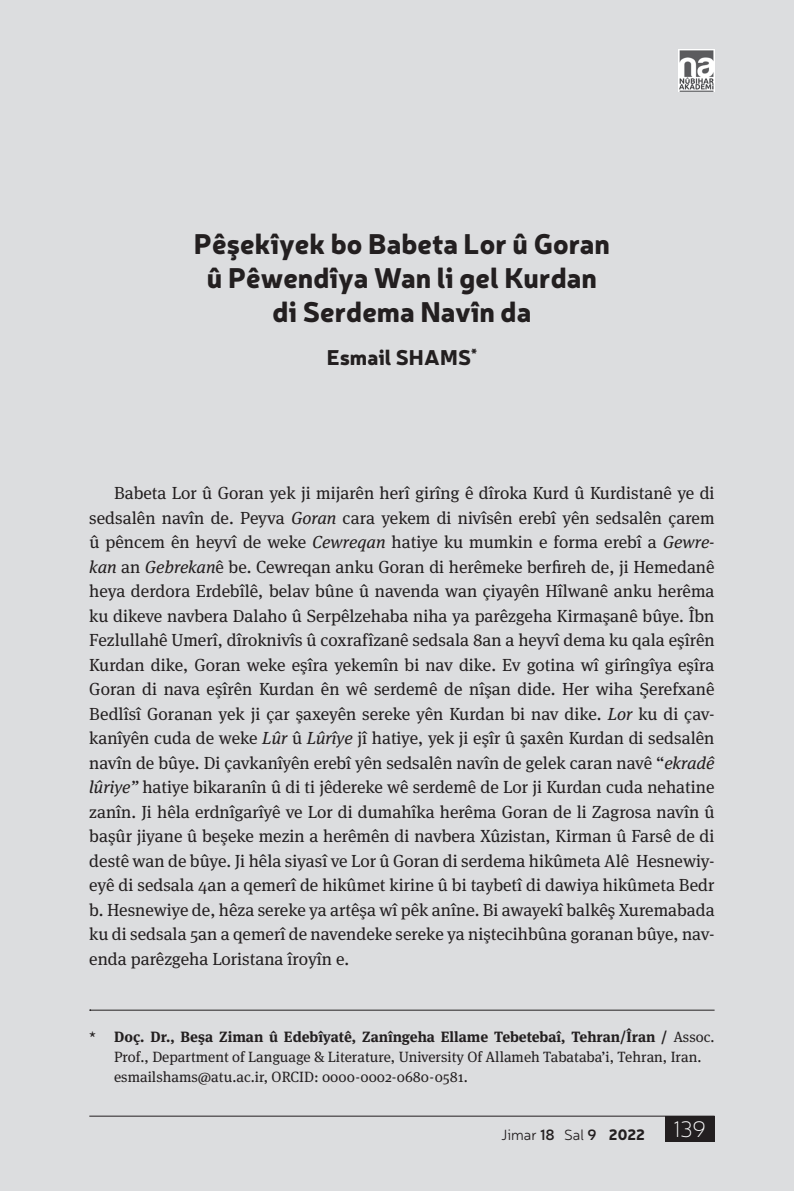
<style>
.page{position:relative;width:794px;height:1191px;background:#dcdddf}
.page>*{position:absolute;margin:0;border:0;box-sizing:border-box;transform-origin:0 0}
.t1{font:900 28px/33.6px "Neris";color:#231f20;text-align:center}
.t2{font:900 21px "Neris";letter-spacing:.01em;color:#231f20}
.t3{font:17.5px/24.5px "Meta Serif Pro";color:#231f20;text-align:justify}
.t4{font:14.88px/19.8px "Meta Serif Pro";color:#231f20}
.t5{font:300 14.88px "Neris";color:#231f20}
.s1{font-style:italic}
.s2{font-weight:700}
.s3{font-weight:600}
.s4{font-weight:900}
</style>
<div class="page">
<div style="left:665px;top:1116px;width:49px;height:25px;background:#231f20"></div>
<img style="left:678px;top:49px;width:36px;height:43px">
<hr style="left:89px;top:1115px;width:625px;height:1px;background:#231f20">
<hr style="left:90px;top:1009px;width:624px;height:1px;background:#231f20">
<h1 class="t1" style="left:194px;top:226px;width:417px">Pêşekîyek bo Babeta Lor û Goran û Pêwendîya Wan li gel Kurdan di Serdema Navîn da</h1>
<p class="t2" style="left:327px;top:341px;width:152px">Esmail Shams<sup>*</sup></p>
<p class="t3" style="left:89px;top:480px;width:627px;text-indent:25px">Babeta Lor û Goran yek ji mijarên herî girîng ê dîroka Kurd û Kurdistanê ye di sedsalên navîn de. Peyva <span class="s1">Goran</span> cara yekem di nivîsên erebî yên sedsalên çarem û pêncem ên heyvî de weke <span class="s1">Cewreqan</span> hatiye ku mumkin e forma erebî a <span class="s1">Gewre&shy;kan</span> an <span class="s1">Gebrekan</span>ê be. Cewreqan anku Goran di herêmeke berfireh de, ji Hemedanê heya derdora Erdebîlê, belav bûne û navenda wan çiyayên Hîlwanê anku herêma ku dikeve navbera Dalaho û Serpêlzehaba niha ya parêzgeha Kirmaşanê bûye. Îbn Fezlullahê Umerî, dîroknivîs û coxrafîzanê sedsala 8an a heyvî dema ku qala eşîrên Kurdan dike, Goran weke eşîra yekemîn bi nav dike. Ev gotina wî girîngîya eşîra Goran di nava eşîrên Kurdan ên wê serdemê de nîşan dide. Her wiha Şerefxanê Bedlîsî Goranan yek ji çar şaxeyên sereke yên Kurdan bi nav dike. <span class="s1">Lor</span> ku di çav&shy;kanîyên cuda de weke <span class="s1">Lûr</span> û <span class="s1">Lûrîye</span> jî hatiye, yek ji eşîr û şaxên Kurdan di sedsalên navîn de bûye. Di çavkanîyên erebî yên sedsalên navîn de gelek caran navê “<span class="s1">ekradê lûriye”</span> hatiye bikaranîn û di ti jêdereke wê serdemê de Lor ji Kurdan cuda nehatine zanîn. Ji hêla erdnîgarîyê ve Lor di dumahîka herêma Goran de li Zagrosa navîn û başûr jiyane û beşeke mezin a herêmên di navbera Xûzistan, Kirman û Farsê de di destê wan de bûye. Ji hêla siyasî ve Lor û Goran di serdema hikûmeta Alê Hesnewiy&shy;eyê di sedsala 4an a qemerî de hikûmet kirine û bi taybetî di dawiya hikûmeta Bedr b. Hesnewiye de, hêza sereke ya artêşa wî pêk anîne. Bi awayekî balkêş Xuremabada ku di sedsala 5an a qemerî de navendeke sereke ya niştecihbûna goranan bûye, nav&shy;enda parêzgeha Loristana îroyîn e.</p>
<p class="t4" style="left:114px;top:1026px;width:602px;text-indent:-25px">* <span class="s2">Doç. Dr., Beşa Ziman û Edebîyatê, Zanîngeha Ellame Tebetebaî, Tehran/Îran /</span> Assoc.<br>Prof., Department of Language &amp; Literature, University Of Allameh Tabataba’i, Tehran, Iran. esmailshams@atu.ac.ir, ORCID: 0000-0002-0680-0581.</p>
<p class="t5" style="left:501px;top:1125px;width:206px">Jimar <span class="s3">18</span> Sal <span class="s3">9</span> <span class="s4">2022</span> <sup>139</sup></p>
</div>
